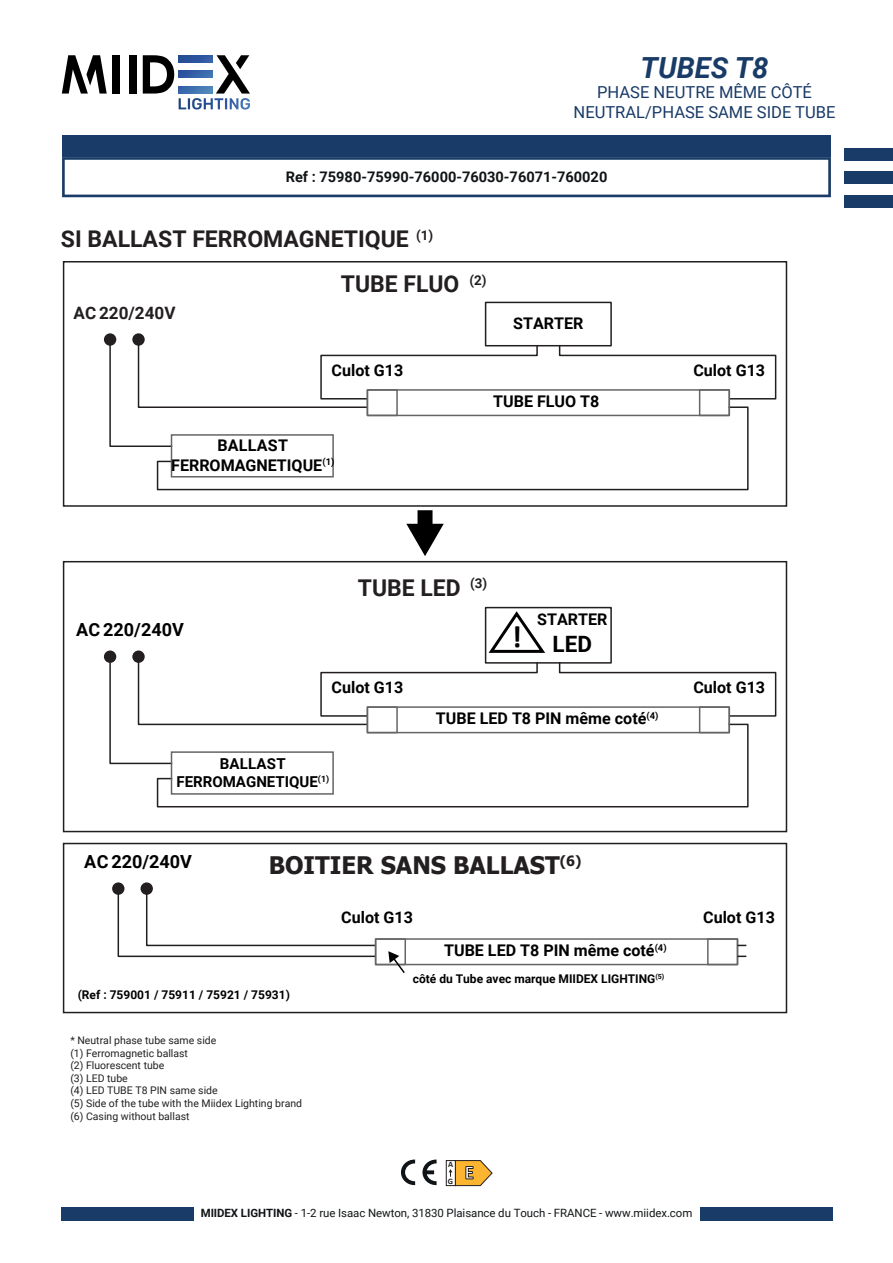
<style>
.page{position:relative;width:893px;height:1263px;background:#fff}
.page>*{position:absolute;margin:0;border:0;box-sizing:border-box;transform-origin:0 0}
.t1{font:italic 700 29.1px "Roboto";color:#193b67}
.t2{font:700 24.15px "Tahoma";color:#231f20}
.t3{font:700 23.1px "Roboto";color:#231f20}
.t4{font:700 22.5px "Roboto";color:#000001}
.t5{font:700 18px "Roboto";color:#000001}
.t6{font:700 17.1px "Roboto";color:#231f20}
.t7{font:16.5px/19.8px "Roboto";color:#193b67;text-align:center}
.t8{font:700 16.05px/19.4px "Roboto";color:#000001;text-align:center}
.t9{font:700 15px/18.1px "Roboto";color:#000001;text-align:center}
.t10{font:700 14.55px "Roboto";color:#111416}
.t11{font:700 14.1px "Tahoma";color:#231f20}
.t12{font:700 12px "Roboto";color:#000001}
.t13{font:11.4px "Roboto";letter-spacing:-.005em;color:#111416}
.t14{font:10.5px/12.6px "Roboto";color:#231f20}
.t15{font:700 8.4px/16.4px "Calibri";color:#231f20}
.s1{font-weight:700}
</style>
<div class="page">
<div style="left:129px;top:55px;width:7px;height:39px;background:#000001"></div>
<div style="left:112px;top:55px;width:7px;height:39px;background:#000001"></div>
<svg style="left:143px;top:55px;width:107px;height:55px"></svg>
<svg style="left:62px;top:55px;width:45px;height:39px"></svg>
<svg style="left:179px;top:55px;width:33px;height:7px"></svg>
<svg style="left:179px;top:71px;width:33px;height:7px"></svg>
<svg style="left:179px;top:87px;width:33px;height:7px"></svg>
<div style="left:844px;top:148px;width:49px;height:12px;background:#193b67"></div>
<div style="left:844px;top:172px;width:49px;height:12px;background:#193b67"></div>
<div style="left:844px;top:195px;width:49px;height:13px;background:#193b67"></div>
<div style="left:700px;top:1207px;width:133px;height:14px;background:#193b67"></div>
<div style="left:62px;top:1207px;width:132px;height:14px;background:#193b67"></div>
<div style="left:62px;top:136px;width:769px;height:21px;background:#193b67"></div>
<svg style="left:62px;top:157px;width:769px;height:40px"></svg>
<svg style="left:558px;top:346px;width:219px;height:54px"></svg>
<svg style="left:156px;top:406px;width:593px;height:85px"></svg>
<div style="left:367px;top:389px;width:363px;height:27px;border:2px solid #656568"></div>
<svg style="left:109px;top:340px;width:430px;height:108px"></svg>
<div style="left:171px;top:434px;width:163px;height:43px;border:2px solid #656568"></div>
<div style="left:104px;top:333px;width:12px;height:13px;background:#231f20;border-radius:50%"></div>
<svg style="left:132px;top:333px;width:13px;height:13px"></svg>
<div style="left:367px;top:389px;width:31px;height:27px;border:2px solid #656568"></div>
<div style="left:699px;top:389px;width:31px;height:27px;border:2px solid #656568"></div>
<div style="left:485px;top:302px;width:127px;height:44px;border:2px solid #231f20"></div>
<svg style="left:558px;top:664px;width:219px;height:53px"></svg>
<svg style="left:156px;top:723px;width:593px;height:85px"></svg>
<div style="left:367px;top:706px;width:363px;height:27px;border:2px solid #656568"></div>
<div style="left:171px;top:751px;width:163px;height:44px;border:2px solid #656568"></div>
<div style="left:104px;top:650px;width:12px;height:13px;background:#231f20;border-radius:50%"></div>
<div style="left:699px;top:706px;width:31px;height:27px;border:2px solid #656568"></div>
<div style="left:485px;top:607px;width:127px;height:57px;border:2px solid #231f20"></div>
<svg style="left:109px;top:608px;width:439px;height:157px"></svg>
<div style="left:63px;top:261px;width:724px;height:246px;border:2px solid #231f20"></div>
<div style="left:63px;top:561px;width:724px;height:271px;border:2px solid #231f20"></div>
<div style="left:63px;top:843px;width:724px;height:170px;border:2px solid #231f20"></div>
<div style="left:418px;top:510px;width:15px;height:19px;background:#000001"></div>
<svg style="left:406px;top:524px;width:38px;height:32px"></svg>
<div style="left:375px;top:938px;width:363px;height:27px;border:2px solid #656568"></div>
<svg style="left:117px;top:889px;width:258px;height:69px"></svg>
<div style="left:112px;top:882px;width:12px;height:13px;background:#231f20;border-radius:50%"></div>
<div style="left:141px;top:882px;width:12px;height:13px;background:#231f20;border-radius:50%"></div>
<div style="left:375px;top:938px;width:31px;height:27px;border:2px solid #656568"></div>
<div style="left:707px;top:938px;width:31px;height:27px;border:2px solid #656568"></div>
<svg style="left:737px;top:955px;width:9px;height:2px"></svg>
<svg style="left:388px;top:951px;width:18px;height:22px"></svg>
<svg style="left:422px;top:1159px;width:15px;height:26px"></svg>
<svg style="left:401px;top:1159px;width:14px;height:26px"></svg>
<div style="left:446px;top:1160px;width:10px;height:26px;background:#fff;border:1px solid #231f20"></div>
<svg style="left:449px;top:1160px;width:44px;height:26px"></svg>
<h1 class="t1" style="left:640px;top:47px;width:130px">TUBES T8</h1>
<h3 class="t7" style="left:574px;top:81px;width:263px">PHASE NEUTRE MÊME CÔTÉ<br>NEUTRAL/PHASE SAME SIDE TUBE</h3>
<h3 class="t10" style="left:286px;top:166px;width:323px">Ref : 75980-75990-76000-76030-76071-760020</h3>
<h3 class="t3" style="left:61px;top:223px;width:374px">SI BALLAST FERROMAGNETIQUE <sup>(1)</sup></h3>
<h3 class="t6" style="left:73px;top:301px;width:104px">AC 220/240V</h3>
<h3 class="t3" style="left:341px;top:268px;width:147px">TUBE FLUO <sup>(2)</sup></h3>
<h3 class="t8" style="left:513px;top:313px;width:72px">STARTER</h3>
<h3 class="t8" style="left:332px;top:360px;width:73px">Culot G13</h3>
<h3 class="t8" style="left:693px;top:360px;width:73px">Culot G13</h3>
<h3 class="t8" style="left:493px;top:391px;width:108px">TUBE FLUO T8</h3>
<h3 class="t8" style="left:171px;top:435px;width:165px">BALLAST<br>FERROMAGNETIQUE<sup>(1)</sup></h3>
<h3 class="t5" style="left:76px;top:617px;width:109px">AC 220/240V</h3>
<h3 class="t3" style="left:358px;top:572px;width:131px">TUBE LED <sup>(3)</sup></h3>
<h3 class="t8" style="left:537px;top:609px;width:72px">STARTER</h3>
<h3 class="t4" style="left:512px;top:628px;width:82px"><sup>!</sup> LED</h3>
<h3 class="t8" style="left:332px;top:677px;width:73px">Culot G13</h3>
<h3 class="t8" style="left:693px;top:677px;width:73px">Culot G13</h3>
<h3 class="t9" style="left:176px;top:754px;width:154px">BALLAST<br>FERROMAGNETIQUE<sup>(1)</sup></h3>
<h3 class="t8" style="left:436px;top:708px;width:224px">TUBE LED T8 PIN même coté<sup>(4)</sup></h3>
<h3 class="t5" style="left:84px;top:849px;width:109px">AC 220/240V</h3>
<h3 class="t11" style="left:560px;top:851px;width:23px">(6)</h3>
<h2 class="t2" style="left:269px;top:848px;width:293px">BOITIER SANS BALLAST</h2>
<h3 class="t8" style="left:341px;top:907px;width:73px">Culot G13</h3>
<h3 class="t8" style="left:444px;top:940px;width:224px">TUBE LED T8 PIN même coté<sup>(4)</sup></h3>
<p class="t12" style="left:78px;top:987px;width:214px">(Ref : 759001 / 75911 / 75921 / 75931)</p>
<p class="t14" style="left:70px;top:1033px;width:233px">* Neutral phase tube same side<br>(1) Ferromagnetic ballast<br>(2) Fluorescent tube<br>(3) LED tube<br>(4) LED TUBE T8 PIN same side<br>(5) Side of the tube with the Miidex Lighting brand (6) Casing without ballast</p>
<p class="t12" style="left:413px;top:971px;width:253px">côté du Tube avec marque MIIDEX LIGHTING<sup>(5)</sup></p>
<h3 class="t8" style="left:703px;top:907px;width:73px">Culot G13</h3>
<p class="t15" style="left:448px;top:1156px;width:7px">A<br>G</p>
<p class="t13" style="left:201px;top:1205px;width:493px"><span class="s1">MIIDEX LIGHTING</span> - 1-2 rue Isaac Newton, 31830 Plaisance du Touch - FRANCE - www.miidex.com</p>
</div>
